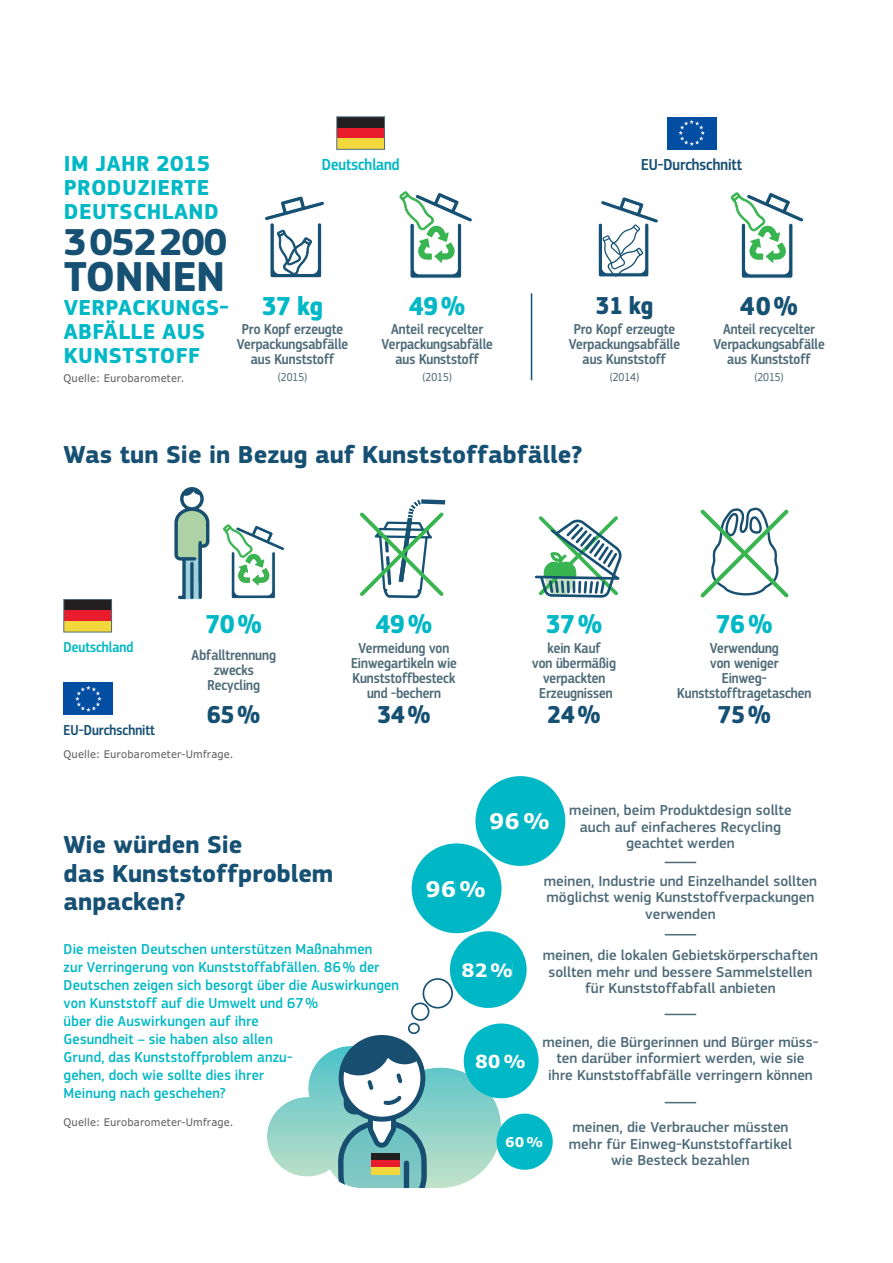
<style>
.page{position:relative;width:893px;height:1263px;background:#fff}
.page>*{position:absolute;margin:0;border:0;box-sizing:border-box;transform-origin:0 0}
.t1{font:700 43.5px "EC Square Sans Pro";letter-spacing:-.01em;color:#165073}
.t2{font:700 39px "EC Square Sans Pro";letter-spacing:-.03em;color:#165073}
.t3{font:700 27px "EC Square Sans Cond Pro";color:#00b8c6}
.t4{font:700 27px "EC Square Sans Cond Pro";color:#165073}
.t5{font:700 25.5px/28.5px "EC Square Sans Pro";color:#165073}
.t6{font:700 25.5px "EC Square Sans Cond Pro";color:#165073}
.t7{font:700 22.5px/24px "EC Square Sans Pro";letter-spacing:.02em;color:#00b8c6}
.t8{font:700 21.6px "Verdana";color:#fff}
.t9{font:700 18.45px "Verdana";color:#fff}
.t10{font:700 18px "Verdana";color:#fff}
.t11{font:500 16.8px "EC Square Sans Cond Pro";color:#00b8c6}
.t12{font:500 16.5px "EC Square Sans Cond Pro";color:#165073}
.t13{font:500 15px/16.5px "EC Square Sans Pro";color:#4e6b79;text-align:center}
.t14{font:500 15px/15px "EC Square Sans Cond Pro";color:#4e6b79;text-align:center}
.t15{font:500 15px/18px "EC Square Sans Pro";letter-spacing:.01em;color:#00b8c6;scale:.95 1}
.t16{font:500 15px "EC Square Sans Cond Pro";color:#165073}
.t17{font:500 15px "EC Square Sans Cond Pro";color:#00b8c6}
.t18{font:700 13.5px "Verdana";color:#fff}
.t19{font:12px "EC Square Sans Cond Pro";color:#4e6b79}
.t20{font:10.5px "Verdana";letter-spacing:.02em;color:#58595b;scale:.95 1}
</style>
<div class="page">
<svg style="left:700px;top:507px;width:89px;height:91px"></svg>
<svg style="left:223px;top:524px;width:62px;height:75px"></svg>
<svg style="left:182px;top:489px;width:20px;height:8px"></svg>
<div style="left:180px;top:487px;width:24px;height:24px;border:3px solid #184f71;border-radius:50%"></div>
<svg style="left:174px;top:506px;width:35px;height:93px"></svg>
<svg style="left:360px;top:499px;width:86px;height:100px"></svg>
<svg style="left:535px;top:516px;width:87px;height:82px"></svg>
<div style="left:411px;top:1003px;width:18px;height:18px;border:2px solid #165073;border-radius:50%"></div>
<div style="left:408px;top:1023px;width:12px;height:11px;border:2px solid #165073;border-radius:50%"></div>
<svg style="left:264px;top:196px;width:61px;height:82px"></svg>
<svg style="left:399px;top:191px;width:74px;height:88px"></svg>
<svg style="left:730px;top:192px;width:74px;height:87px"></svg>
<svg style="left:598px;top:197px;width:60px;height:80px"></svg>
<svg style="left:267px;top:1037px;width:234px;height:151px"></svg>
<div style="left:404px;top:1163px;width:5px;height:25px;background:#184f71"></div>
<div style="left:464px;top:1023px;width:74px;height:75px;background:#00b8c6;border-radius:50%"></div>
<svg style="left:411px;top:776px;width:154px;height:233px"></svg>
<div style="left:490px;top:813px;width:29px;height:17px;background:#00b8c5"></div>
<div style="left:524px;top:813px;width:24px;height:17px;background:#00b8c5"></div>
<div style="left:496px;top:1114px;width:56px;height:56px;background:#00b8c6;border-radius:50%"></div>
<hr style="left:531px;top:293px;width:1px;height:87px;background:#165073">
<div style="left:64px;top:683px;width:49px;height:32px;background:#034ea2"></div>
<svg style="left:75px;top:686px;width:27px;height:26px"></svg>
<div style="left:667px;top:117px;width:49px;height:33px;background:#034ea2"></div>
<svg style="left:678px;top:120px;width:27px;height:26px"></svg>
<div style="left:337px;top:117px;width:47px;height:11px;background:#231f20"></div>
<div style="left:337px;top:128px;width:47px;height:10px;background:#e81c2d"></div>
<div style="left:337px;top:138px;width:47px;height:11px;background:#f2d73d"></div>
<div style="left:336px;top:117px;width:49px;height:33px;border:1px solid #4e6b79"></div>
<div style="left:64px;top:600px;width:47px;height:10px;background:#231f20"></div>
<div style="left:64px;top:610px;width:47px;height:11px;background:#e81c2d"></div>
<div style="left:64px;top:621px;width:47px;height:11px;background:#f2d73d"></div>
<div style="left:64px;top:599px;width:48px;height:33px;border:1px solid #4e6b79"></div>
<div style="left:371px;top:1153px;width:28px;height:7px;background:#231f20"></div>
<div style="left:371px;top:1160px;width:28px;height:7px;background:#e81c2d"></div>
<div style="left:371px;top:1167px;width:28px;height:7px;background:#f2d73d"></div>
<hr style="left:665px;top:862px;width:30px;height:1px;background:#4e6b79">
<hr style="left:665px;top:934px;width:30px;height:1px;background:#4e6b79">
<hr style="left:665px;top:1014px;width:30px;height:1px;background:#4e6b79">
<hr style="left:665px;top:1102px;width:30px;height:1px;background:#4e6b79">
<h3 class="t7" style="left:64px;top:153px;width:156px">IM JAHR 2015<br>PRODUZIERTE<br>DEUTSCHLAND</h3>
<h2 class="t2" style="left:64px;top:227px;width:165px">3 052 200</h2>
<h1 class="t1" style="left:64px;top:260px;width:163px">TONNEN</h1>
<h3 class="t7" style="left:64px;top:297px;width:166px">VERPACKUNGS-<br>ABFÄLLE AUS<br>KUNSTSTOFF</h3>
<p class="t20" style="left:64px;top:374px;width:129px">Quelle: Eurobarometer.</p>
<p class="t11" style="left:322px;top:158px;width:79px">Deutschland</p>
<p class="t12" style="left:641px;top:158px;width:102px">EU-Durchschnitt</p>
<h3 class="t3" style="left:262px;top:295px;width:62px">37 kg</h3>
<h3 class="t3" style="left:409px;top:295px;width:58px">49 %</h3>
<h3 class="t6" style="left:595px;top:295px;width:59px">31 kg</h3>
<h3 class="t4" style="left:740px;top:295px;width:59px">40 %</h3>
<p class="t14" style="left:237px;top:323px;width:113px">Pro Kopf erzeugte<br>Verpackungsabfälle aus Kunststoff</p>
<p class="t19" style="left:278px;top:369px;width:31px">(2015)</p>
<p class="t14" style="left:568px;top:323px;width:113px">Pro Kopf erzeugte<br>Verpackungsabfälle aus Kunststoff</p>
<p class="t19" style="left:609px;top:369px;width:31px">(2014)</p>
<p class="t14" style="left:381px;top:323px;width:113px">Anteil recycelter<br>Verpackungsabfälle aus Kunststoff</p>
<p class="t19" style="left:422px;top:369px;width:31px">(2015)</p>
<p class="t14" style="left:713px;top:323px;width:113px">Anteil recycelter<br>Verpackungsabfälle aus Kunststoff</p>
<p class="t19" style="left:754px;top:369px;width:31px">(2015)</p>
<h3 class="t5" style="left:64px;top:442px;width:520px">Was tun Sie in Bezug auf Kunststoffabfälle?</h3>
<p class="t17" style="left:64px;top:641px;width:71px">Deutschland</p>
<p class="t16" style="left:64px;top:724px;width:93px">EU-Durchschnitt</p>
<h3 class="t3" style="left:206px;top:614px;width:58px">70 %</h3>
<h3 class="t3" style="left:376px;top:614px;width:58px">49 %</h3>
<h3 class="t3" style="left:546px;top:614px;width:58px">37 %</h3>
<h3 class="t3" style="left:716px;top:614px;width:58px">76 %</h3>
<p class="t14" style="left:192px;top:649px;width:86px">Abfalltrennung zwecks<br>Recycling</p>
<p class="t14" style="left:351px;top:642px;width:107px">Vermeidung von<br>Einwegartikeln wie<br>Kunststoffbesteck und -bechern</p>
<p class="t14" style="left:532px;top:642px;width:85px">kein Kauf<br>von übermäßig verpackten<br>Erzeugnissen</p>
<p class="t14" style="left:677px;top:642px;width:136px">Verwendung<br>von weniger<br>Einweg-<br>Kunststofftragetaschen</p>
<h3 class="t6" style="left:207px;top:705px;width:54px">65 %</h3>
<h3 class="t6" style="left:377px;top:705px;width:54px">34 %</h3>
<h3 class="t6" style="left:547px;top:705px;width:54px">24 %</h3>
<h3 class="t6" style="left:717px;top:705px;width:54px">75 %</h3>
<p class="t20" style="left:64px;top:750px;width:180px">Quelle: Eurobarometer-Umfrage.</p>
<h3 class="t5" style="left:64px;top:833px;width:271px">Wie würden Sie<br>das Kunststoffproblem anpacken?</h3>
<p class="t15" style="left:64px;top:942px;width:354px">Die meisten Deutschen unterstützen Maßnahmen<br>zur Verringerung von Kunststoffabfällen. 86 % der Deutschen zeigen sich besorgt über die Auswirkungen von Kunststoff auf die Umwelt und 67 %<br>über die Auswirkungen auf ihre<br>Gesundheit – sie haben also allen<br>Grund, das Kunststoffproblem anzu-<br>gehen, doch wie sollte dies ihrer<br>Meinung nach geschehen?</p>
<p class="t20" style="left:64px;top:1118px;width:180px">Quelle: Eurobarometer-Umfrage.</p>
<h3 class="t8" style="left:489px;top:809px;width:62px">96%</h3>
<p class="t13" style="left:569px;top:803px;width:224px">meinen, beim Produktdesign sollte auch auf einfacheres Recycling geachtet werden</p>
<h3 class="t8" style="left:425px;top:876px;width:62px">96%</h3>
<p class="t9" style="left:461px;top:959px;width:54px">82%</p>
<p class="t13" style="left:544px;top:874px;width:275px">meinen, Industrie und Einzelhandel sollten möglichst wenig Kunststoffverpackungen verwenden</p>
<p class="t13" style="left:543px;top:949px;width:277px">meinen, die lokalen Gebietskörperschaften sollten mehr und bessere Sammelstellen für Kunststoffabfall anbieten</p>
<p class="t13" style="left:542px;top:1035px;width:277px">meinen, die Bürgerinnen und Bürger müss&shy;ten darüber informiert werden, wie sie ihre Kunststoffabfälle verringern können</p>
<p class="t13" style="left:569px;top:1120px;width:224px">meinen, die Verbraucher müssten mehr für Einweg-Kunststoffartikel wie Besteck bezahlen</p>
<p class="t10" style="left:475px;top:1051px;width:52px">80 %</p>
<p class="t18" style="left:505px;top:1134px;width:40px">60 %</p>
</div>
